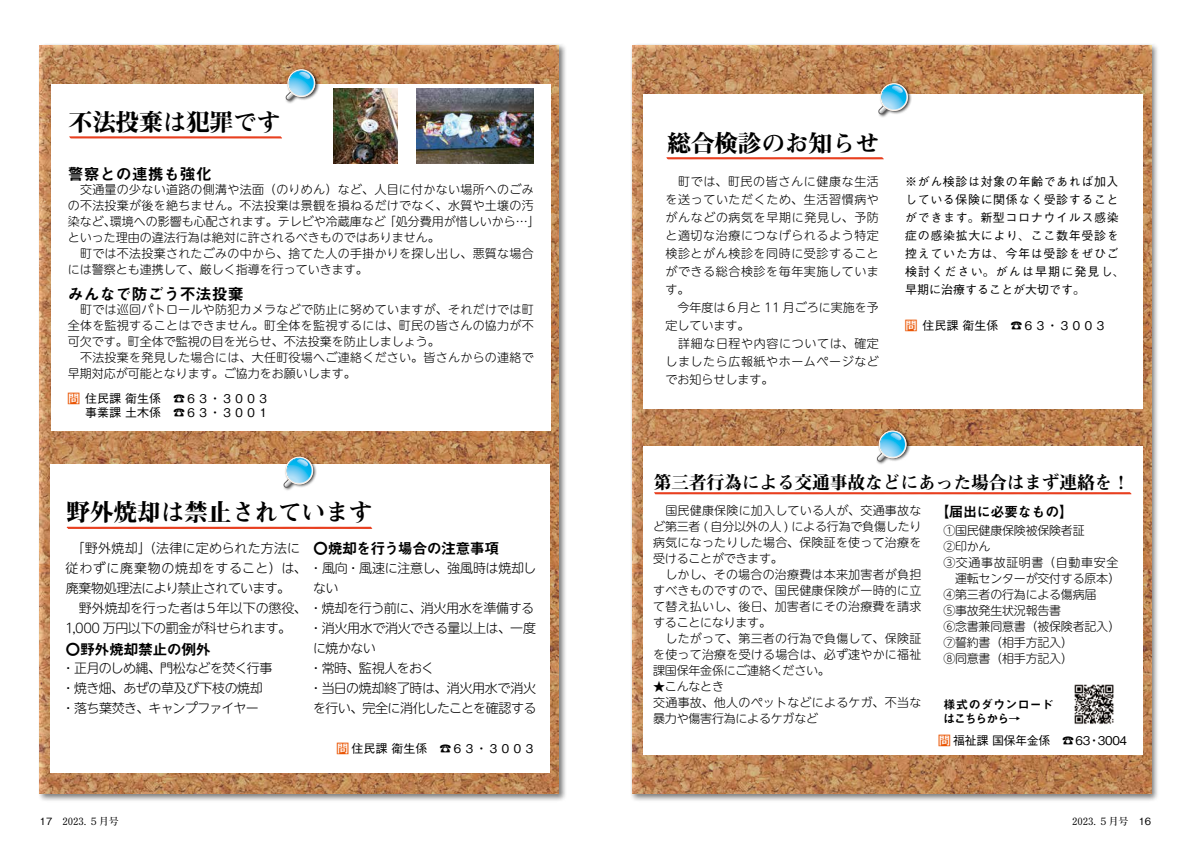
<style>
.page{position:relative;width:1191px;height:842px;background:#fff}
.page>*{position:absolute;margin:0;border:0;box-sizing:border-box;transform-origin:0 0}
.t1{font:24px "Midashi Min Pro MA31";letter-spacing:-.02em;color:#000}
.t2{font:18px "Midashi Min Pro MA31";letter-spacing:-.02em;color:#000}
.t3{font:16px "Midashi Go Pro MB31";color:#000}
.t4{font:15px "Midashi Go Pro MB31";letter-spacing:-.035em;color:#000}
.t5{font:14px "Midashi Go Pro MB31";letter-spacing:-.02em;color:#000}
.t6{font:300 13px/20px "UD Shin M Go Pro";letter-spacing:-.035em;color:#000}
.t7{font:300 12px/16px "UD Shin M Go Pro";letter-spacing:.02em;color:#000}
.t8{font:500 12px/18px "Gothic BBB Pro";letter-spacing:.05em;color:#000}
.t9{font:300 12px/16px "UD Shin M Go Pro";color:#000}
.t10{font:300 12px/18px "UD Shin M Go Pro";letter-spacing:.05em;color:#000}
.t11{font:300 12px/16px "UD Shin M Go Pro";letter-spacing:-.02em;color:#000}
.t12{font:12px/13.5px "Midashi Go Pro MB31";letter-spacing:.005em;color:#000}
.t13{font:500 12px "Gothic BBB Pro";letter-spacing:-.03em;color:#000}
.t14{font:12px "Midashi Go Pro MB31";color:#ea5504}
.t15{font:700 10px "Futo Min A101 Pro";color:#000}
.t16{font:500 10px "Gothic BBB Pro";color:#000}
.s1{font-family:"Midashi Go Pro MB31";font-weight:400;color:#ea5504}
</style>
<div class="page">
<div style="left:37px;top:43px;width:530px;height:759px;background:#000;opacity:.75"></div>
<img style="left:40px;top:45px;width:518px;height:749px">
<div style="left:50px;top:464px;width:499px;height:309px;background:#fff"></div>
<svg style="left:66px;top:526px;width:306px;height:3px"></svg>
<div style="left:283px;top:455px;width:35px;height:36px;background:#000;opacity:.75"></div>
<svg style="left:284px;top:477px;width:11px;height:11px"></svg>
<img style="left:285px;top:457px;width:28px;height:28px">
<div style="left:286px;top:457px;width:27px;height:27px;border:1px solid #fdf5ef;border-radius:50%"></div>
<svg style="left:287px;top:458px;width:24px;height:25px"></svg>
<svg style="left:296px;top:459px;width:12px;height:8px"></svg>
<div style="left:51px;top:84px;width:499px;height:347px;background:#fff"></div>
<div style="left:285px;top:68px;width:35px;height:36px;background:#000;opacity:.75"></div>
<svg style="left:286px;top:89px;width:11px;height:11px"></svg>
<img style="left:288px;top:69px;width:28px;height:28px">
<div style="left:288px;top:70px;width:27px;height:27px;border:1px solid #fdf5ef;border-radius:50%"></div>
<svg style="left:289px;top:71px;width:25px;height:24px"></svg>
<svg style="left:299px;top:72px;width:12px;height:8px"></svg>
<img style="left:416px;top:88px;width:118px;height:76px">
<img style="left:334px;top:88px;width:63px;height:76px">
<svg style="left:69px;top:136px;width:213px;height:3px"></svg>
<div style="left:630px;top:43px;width:529px;height:759px;background:#000;opacity:.75"></div>
<img style="left:632px;top:45px;width:519px;height:749px">
<div style="left:643px;top:446px;width:499px;height:308px;background:#fff"></div>
<svg style="left:654px;top:492px;width:477px;height:3px"></svg>
<img style="left:1074px;top:684px;width:40px;height:40px">
<div style="left:876px;top:429px;width:35px;height:36px;background:#000;opacity:.75"></div>
<svg style="left:877px;top:450px;width:11px;height:12px"></svg>
<img style="left:879px;top:431px;width:28px;height:28px">
<div style="left:879px;top:431px;width:27px;height:27px;border:1px solid #fdf5ef;border-radius:50%"></div>
<svg style="left:880px;top:432px;width:25px;height:25px"></svg>
<svg style="left:890px;top:433px;width:12px;height:8px"></svg>
<div style="left:643px;top:94px;width:499px;height:315px;background:#fff"></div>
<div style="left:877px;top:82px;width:35px;height:36px;background:#000;opacity:.75"></div>
<svg style="left:878px;top:103px;width:11px;height:11px"></svg>
<img style="left:880px;top:83px;width:28px;height:28px">
<div style="left:880px;top:84px;width:27px;height:27px;border:1px solid #e9dbd0;border-radius:50%"></div>
<div style="left:880px;top:84px;width:27px;height:26px;border:1px solid #fdf5ef;border-radius:50%"></div>
<svg style="left:882px;top:85px;width:24px;height:24px"></svg>
<svg style="left:891px;top:86px;width:12px;height:8px"></svg>
<svg style="left:666px;top:157px;width:218px;height:3px"></svg>
<h1 class="t1" style="left:68px;top:104px;width:214px">不法投棄は犯罪です</h1>
<h3 class="t3" style="left:68px;top:161px;width:145px">警察との連携も強化</h3>
<p class="t7" style="left:68px;top:181px;width:467px">　交通量の少ない道路の側溝や法面（のりめん）など、人目に付かない場所へのごみ</p>
<p class="t7" style="left:68px;top:197px;width:467px">の不法投棄が後を絶ちません。不法投棄は景観を損ねるだけでなく、水質や土壌の汚</p>
<p class="t9" style="left:384px;top:213px;width:157px">「処分費用が惜しいから...「</p>
<p class="t9" style="left:110px;top:213px;width:277px">環境への影響も心配されます。テレビや冷蔵庫など</p>
<p class="t9" style="left:68px;top:213px;width:467px">染など、<br>といった理由の違法行為は絶対に許されるべきものではありません。<br>　町では不法投棄されたごみの中から、捨てた人の手掛かりを探し出し、悪質な場合には警察とも連携して、厳しく指導を行っていきます。</p>
<h3 class="t3" style="left:68px;top:281px;width:177px">みんなで防ごう不法投棄</h3>
<p class="t7" style="left:68px;top:301px;width:467px">　町では巡回パトロールや防犯カメラなどで防止に努めていますが、それだけでは町全体を監視することはできません。町全体を監視するには、町民の皆さんの協力が不可欠です。町全体で監視の目を光らせ、不法投棄を防止しましょう。<br>　不法投棄を発見した場合には、大任町役場へご連絡ください。皆さんからの連絡で早期対応が可能となります。ご協力をお願いします。</p>
<p class="t8" style="left:173px;top:388px;width:97px">☎６３・３００３</p>
<p class="t14" style="left:68px;top:389px;width:13px">問</p>
<p class="t8" style="left:85px;top:388px;width:77px">住民課衛生係</p>
<p class="t8" style="left:85px;top:402px;width:77px">事業課土木係</p>
<p class="t8" style="left:173px;top:402px;width:97px">☎６３・３００１</p>
<h1 class="t1" style="left:66px;top:494px;width:308px">野外焼却は禁止されています</h1>
<p class="t6" style="left:65px;top:537px;width:472px">　「野外焼却」（法律に定められた方法に<br>従わずに廃棄物の焼却をすること）は、・風向・風速に注意し、強風時は焼却し廃棄物処理法により禁止されています。<br>　野外焼却を行った者は５年以下の懲役、・焼却を行う前に、消火用水を準備する<br>1,000 万円以下の罰金が科せられます。</p>
<p class="t4" style="left:65px;top:637px;width:147px">〇野外焼却禁止の例外</p>
<p class="t6" style="left:62px;top:657px;width:212px">・正月のしめ縄、門松などを焚く行事・焼き畑、あぜの草及び下枝の焼却・落ち葉焚き、キャンプファイヤー</p>
<p class="t8" style="left:439px;top:738px;width:97px">☎６３・３００３</p>
<p class="t4" style="left:313px;top:537px;width:188px">〇焼却を行う場合の注意事項</p>
<p class="t6" style="left:313px;top:577px;width:27px">ない</p>
<p class="t6" style="left:310px;top:617px;width:228px">・消火用水で消火できる量以上は、一度に焼かない<br>・常時、監視人をおく<br>・当日の焼却終了時は、消火用水で消火を行い、完全に消化したことを確認する</p>
<p class="t8" style="left:337px;top:738px;width:92px"><span class="s1">問</span>住民課衛生係</p>
<p class="t16" style="left:40px;top:813px;width:14px">17</p>
<p class="t15" style="left:62px;top:814px;width:58px">2023. ５月号</p>
<h1 class="t1" style="left:667px;top:124px;width:214px">総合検診のお知らせ</h1>
<p class="t10" style="left:665px;top:172px;width:215px">　町では、町民の皆さんに健康な生活を送っていただくため、生活習慣病やがんなどの病気を早期に発見し、予防と適切な治療につなげられるよう特定検診とがん検診を同時に受診することができる総合検診を毎年実施しています。<br>　今年度は６月と 11 月ごろに実施を予定しています。<br>　詳細な日程や内容については、確定しましたら広報紙やホームページなどでお知らせします。</p>
<p class="t8" style="left:905px;top:171px;width:221px">※がん検診は対象の年齢であれば加入している保険に関係なく受診することができます。新型コロナウイルス感染症の感染拡大により、ここ数年受診を控えていた方は、今年は受診をぜひご検討ください。がんは早期に発見し、早期に治療することが大切です。</p>
<p class="t14" style="left:905px;top:316px;width:13px">問</p>
<p class="t8" style="left:922px;top:315px;width:77px">住民課衛生係</p>
<p class="t8" style="left:1010px;top:315px;width:98px">☎６３・３００３</p>
<h2 class="t2" style="left:653px;top:468px;width:478px">第三者行為による交通事故などにあった場合はまず連絡を!</h2>
<p class="t5" style="left:935px;top:500px;width:139px">【届出に必要なもの【</p>
<p class="t11" style="left:943px;top:522px;width:178px">①国民健康保険被保険者証<br>②印かん<br>③交通事故証明書（自動車安全　運転センターが交付する原本(<br>④第三者の行為による傷病届<br>⑤事故発生状況報告書<br>⑥念書兼同意書（被保険者記入(<br>⑦誓約書（相手方記入(<br>⑧同意書（相手方記入(</p>
<p class="t7" style="left:653px;top:502px;width:270px">　国民健康保険に加入している人が、交通事故など第三者 ( 自分以外の人 ) による行為で負傷したり病気になったりした場合、保険証を使って治療を受けることができます。<br>　しかし、その場合の治療費は本来加害者が負担すべきものですので、国民健康保険が一時的に立て替え払いし、後日、加害者にその治療費を請求することになります。<br>　したがって、第三者の行為で負傷して、保険証を使って治療を受ける場合は、必ず速やかに福祉課国保年金係にご連絡ください。</p>
<p class="t9" style="left:653px;top:678px;width:270px">★こんなとき<br>交通事故、他人のペットなどによるケガ、不当な暴力や傷害行為によるケガなど</p>
<p class="t12" style="left:943px;top:696px;width:112px">様式のダウンロードはこちらから→</p>
<p class="t13" style="left:938px;top:731px;width:114px"><span class="s1">問</span>福祉課国保年金係</p>
<p class="t8" style="left:1062px;top:730px;width:29px">☎63</p>
<p class="t8" style="left:1097px;top:730px;width:31px">3004</p>
<p class="t8" style="left:1088px;top:730px;width:13px">・</p>
<p class="t15" style="left:1072px;top:814px;width:58px">2023. ５月号</p>
<p class="t16" style="left:1138px;top:813px;width:14px">16</p>
</div>
